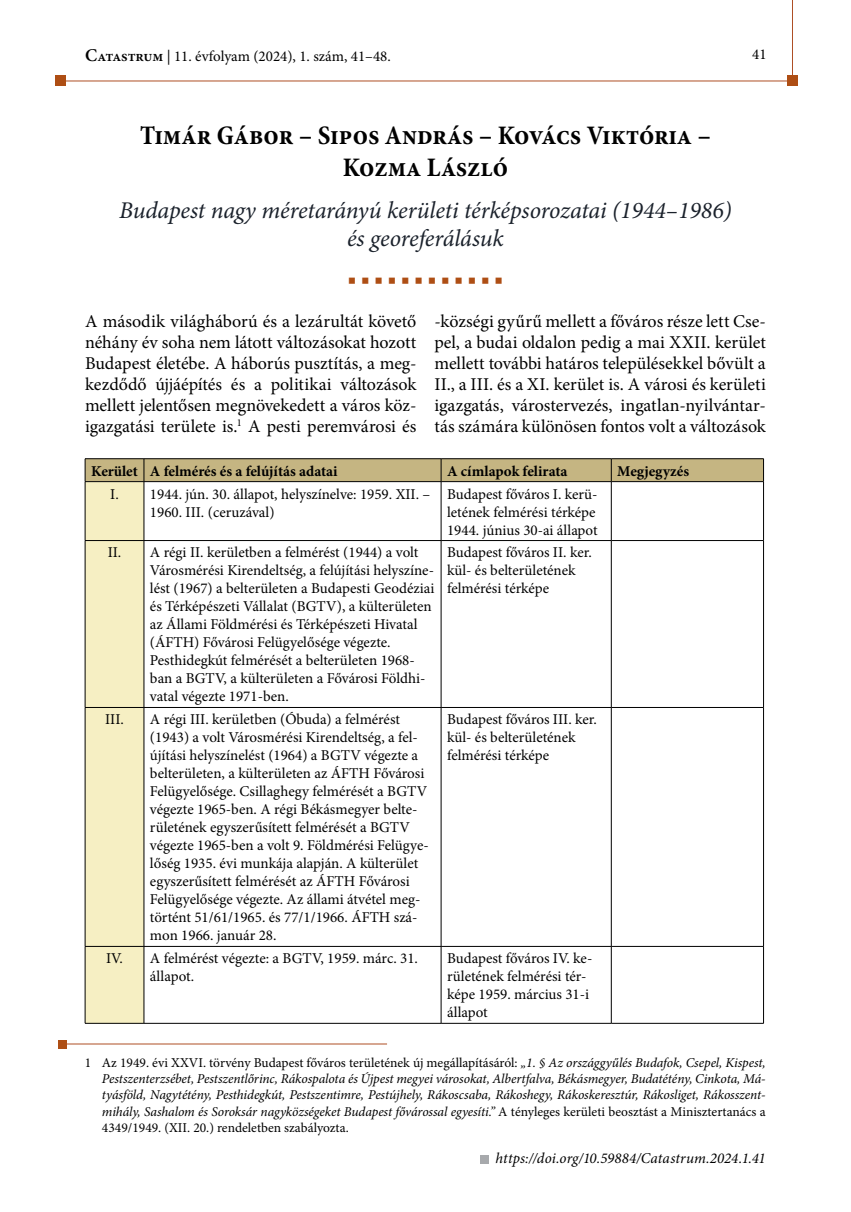
<style>
.page{position:relative;width:851px;height:1212px;background:#fff}
.page>*{position:absolute;margin:0;border:0;box-sizing:border-box;transform-origin:0 0}
.Szerző_neve{font:700 condensed 27px/32.4px "Minion Pro";color:#000;text-align:center}
.Tanulmány_címe{font:italic 24px/28.8px "Minion Pro";letter-spacing:-.005em;color:#1a212b;text-align:center}
.t1{font:21px "Minion Pro";color:#ae4e14}
.t2{font:18px/21px "Minion Pro";color:#000;text-align:justify}
.táblázat_kenyér{font:15px/18px "Minion Pro";color:#000}
.táblázat_kenyér-2{font:700 15px "Minion Pro";color:#000}
.képaláírás{font:italic 15px "Minion Pro";letter-spacing:.005em;color:#000}
.footnote_text{font:italic 13.5px/16.2px "Minion Pro";letter-spacing:-.01em;color:#000;text-align:justify}
.s1{font-weight:600;font-size:18px}
.s2{font-weight:600}
.s3{font-style:normal}
</style>
<div class="page">
<hr style="left:59px;top:81px;width:733px;height:1px;background:#ae4f25">
<hr style="left:792px;top:0;width:1px;height:86px;background:#ae4f25">
<div style="left:55px;top:75px;width:11px;height:11px;background:#ae4e14"></div>
<div style="left:787px;top:75px;width:10px;height:11px;background:#ae4e14"></div>
<hr style="left:58px;top:1043px;width:329px;height:1px;background:#ae4f25">
<div style="left:58px;top:1040px;width:9px;height:8px;background:#ae4e14"></div>
<div style="left:480px;top:1155px;width:8px;height:8px;background:#a7a9ac"></div>
<hr style="left:85px;top:1023px;width:59px;height:1px;background:#000">
<hr style="left:144px;top:1023px;width:297px;height:1px;background:#000">
<hr style="left:441px;top:1023px;width:170px;height:1px;background:#000">
<hr style="left:611px;top:1023px;width:152px;height:1px;background:#000">
<hr style="left:85px;top:458px;width:59px;height:1px;background:#000">
<hr style="left:144px;top:458px;width:297px;height:1px;background:#000">
<hr style="left:441px;top:458px;width:170px;height:1px;background:#000">
<hr style="left:611px;top:458px;width:152px;height:1px;background:#000">
<svg style="left:85px;top:459px;width:679px;height:564px"></svg>
<hr style="left:85px;top:481px;width:59px;height:1px;background:#000">
<hr style="left:144px;top:481px;width:297px;height:1px;background:#000">
<hr style="left:441px;top:481px;width:170px;height:1px;background:#000">
<hr style="left:611px;top:481px;width:152px;height:1px;background:#000">
<p class="táblázat_kenyér" style="left:85px;top:47px;width:307px"><span class="s1">C</span><span class="s2">atastrum</span> | 11. évfolyam (2024), 1. szám, 41–48.</p>
<p class="táblázat_kenyér" style="left:752px;top:46px;width:16px">41</p>
<p class="Szerző_neve" style="left:140px;top:119px;width:572px">Timár Gábor – Sipos András – Kovács Viktória –<br>Kozma László</p>
<p class="Tanulmány_címe" style="left:119px;top:195px;width:614px">Budapest nagy méretarányú kerületi térképsorozatai (1944–1986) és georeferálásuk</p>
<p class="t1" style="left:348px;top:266px;width:157px">■ ■ ■ ■ ■ ■ ■ ■ ■ ■ ■ ■</p>
<p class="t2" style="left:85px;top:311px;width:333px">A második világháború és a lezárultát követő néhány év soha nem látott változásokat hozott Budapest életébe. A háborús pusztítás, a meg&shy;kezdődő újjáépítés és a politikai változások mellett jelentősen megnövekedett a város köz&shy;igazgatási területe is.<sup>1</sup> A pesti peremvárosi és</p>
<p class="t2" style="left:434px;top:311px;width:333px">-községi gyűrű mellett a főváros része lett Cse&shy;pel, a budai oldalon pedig a mai XXII. kerület mellett további határos településekkel bővült a II., a III. és a XI. kerület is. A városi és kerületi igazgatás, várostervezés, ingatlan-nyilvántar&shy;tás számára különösen fontos volt a változások</p>
<p class="táblázat_kenyér-2" style="left:91px;top:460px;width:48px">Kerület</p>
<p class="táblázat_kenyér-2" style="left:150px;top:460px;width:189px">A felmérés és a felújítás adatai</p>
<p class="táblázat_kenyér-2" style="left:447px;top:460px;width:122px">A címlapok felirata</p>
<p class="táblázat_kenyér-2" style="left:617px;top:460px;width:73px">Megjegyzés</p>
<p class="táblázat_kenyér" style="left:110px;top:485px;width:10px">I.</p>
<p class="táblázat_kenyér" style="left:150px;top:485px;width:282px">1944. jún. 30. állapot, helyszínelve: 1959. XII. –<br>1960. III. (ceruzával)</p>
<p class="táblázat_kenyér" style="left:447px;top:485px;width:152px">Budapest főváros I. kerü&shy;letének felmérési térképe<br>1944. június 30-ai állapot</p>
<p class="táblázat_kenyér" style="left:108px;top:544px;width:15px">II.</p>
<p class="táblázat_kenyér" style="left:150px;top:544px;width:286px">A régi II. kerületben a felmérést (1944) a volt Városmérési Kirendeltség, a felújítási helyszíne&shy;lést (1967) a belterületen a Budapesti Geodéziai és Térképészeti Vállalat (BGTV), a külterületen az Állami Földmérési és Térképészeti Hivatal (ÁFTH) Fővárosi Felügyelősége végezte.<br>Pesthidegkút felmérését a belterületen 1968- ban a BGTV, a külterületen a Fővárosi Földhi&shy;vatal végezte 1971-ben.</p>
<p class="táblázat_kenyér" style="left:447px;top:544px;width:146px">Budapest főváros II. ker. kül- és belterületének felmérési térképe</p>
<p class="táblázat_kenyér" style="left:105px;top:711px;width:20px">III.</p>
<p class="táblázat_kenyér" style="left:150px;top:711px;width:280px">A régi III. kerületben (Óbuda) a felmérést (1943) a volt Városmérési Kirendeltség, a fel&shy;újítási helyszínelést (1964) a BGTV végezte a belterületen, a külterületen az ÁFTH Fővárosi Felügyelősége. Csillaghegy felmérését a BGTV végezte 1965-ben. A régi Békásmegyer belte&shy;rületének egyszerűsített felmérését a BGTV végezte 1965-ben a volt 9. Földmérési Felügye&shy;lőség 1935. évi munkája alapján. A külterület egyszerűsített felmérését az ÁFTH Fővárosi Felügyelősége végezte. Az állami átvétel meg&shy;történt 51/61/1965. és 77/1/1966. ÁFTH szá&shy;mon 1966. január 28.</p>
<p class="táblázat_kenyér" style="left:447px;top:711px;width:151px">Budapest főváros III. ker. kül- és belterületének felmérési térképe</p>
<p class="táblázat_kenyér" style="left:106px;top:949px;width:18px">IV.</p>
<p class="táblázat_kenyér" style="left:150px;top:949px;width:269px">A felmérést végezte: a BGTV, 1959. márc. 31. állapot.</p>
<p class="táblázat_kenyér" style="left:447px;top:949px;width:147px">Budapest főváros IV. ke&shy;rületének felmérési tér&shy;képe 1959. március 31-i állapot</p>
<p class="footnote_text" style="left:102px;top:1054px;width:665px;text-indent:-17px"><span class="s3">1 Az 1949. évi XXVI. törvény Budapest főváros területének új megállapításáról:</span> „1. § Az országgyűlés Budafok, Csepel, Kispest, Pestszenterzsébet, Pestszentlőrinc, Rákospalota és Újpest megyei városokat, Albertfalva, Békásmegyer, Budatétény, Cinkota, Má&shy;tyásföld, Nagytétény, Pesthidegkút, Pestszentimre, Pestújhely, Rákoscsaba, Rákoshegy, Rákoskeresztúr, Rákosliget, Rákosszent&shy;mihály, Sashalom és Soroksár nagyközségeket Budapest fővárossal egyesíti.” <span class="s3">A tényleges kerületi beosztást a Minisztertanács a 4349/1949. (XII. 20.) rendeletben szabályozta.</span></p>
<p class="képaláírás" style="left:495px;top:1148px;width:271px">https://doi.org/10.59884/Catastrum.2024.1.41</p>
</div>
